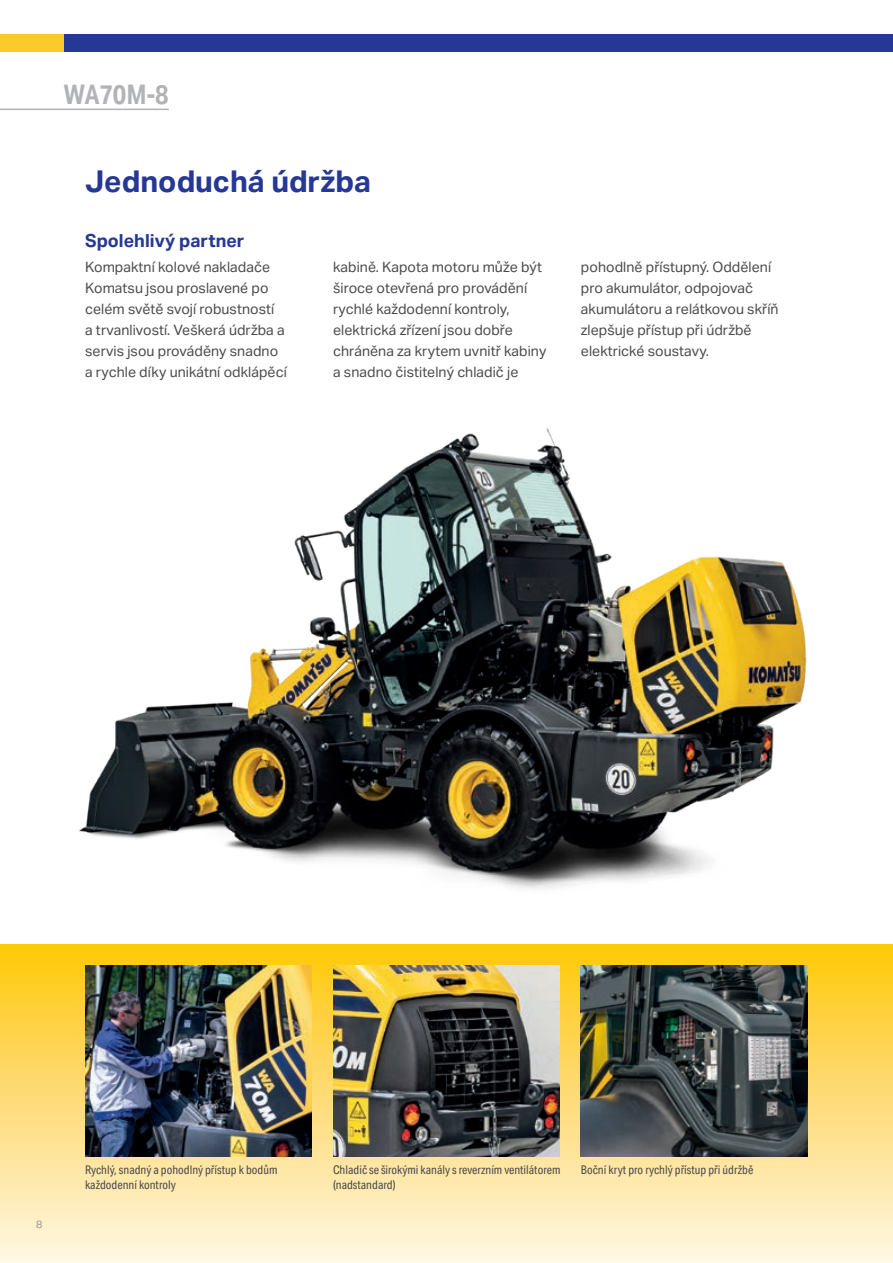
<style>
.page{position:relative;width:893px;height:1263px;background:#fff}
.page>*{position:absolute;margin:0;border:0;box-sizing:border-box;transform-origin:0 0}
.t1{font:700 30px "Aktiv Grotesk";color:#263895}
.t2{font:700 27px "Aktiv Grotesk Cd";color:#b2b3b7}
.t3{font:700 18px "Aktiv Grotesk";color:#263895}
.t4{font:14.25px/21px "Aktiv Grotesk";color:#4b4c4d}
.t5{font:12px/15px "Aktiv Grotesk Cd";color:#4b4c4d}
.t6{font:10.5px "Aktiv Grotesk";color:#939598}
</style>
<div class="page">
<div style="left:0;top:944px;width:893px;height:319px;background:linear-gradient(to bottom,#fdc50b,#fdf4e6)"></div>
<img style="left:79px;top:428px;width:728px;height:461px">
<img style="left:85px;top:965px;width:227px;height:191px">
<img style="left:333px;top:965px;width:227px;height:192px">
<img style="left:581px;top:965px;width:227px;height:192px">
<hr style="left:0;top:109px;width:169px;height:1px;background:#b2b3b7">
<div style="left:0;top:34px;width:143px;height:17px;background:#fec92d"></div>
<div style="left:64px;top:34px;width:829px;height:17px;background:#263895"></div>
<h2 class="t2" style="left:64px;top:79px;width:107px">WA70M-8</h2>
<h1 class="t1" style="left:85px;top:164px;width:288px">Jednoduchá údržba</h1>
<p class="t3" style="left:85px;top:230px;width:161px">Spolehlivý partner</p>
<p class="t4" style="left:85px;top:257px;width:203px">Kompaktní kolové nakladače<br>Komatsu jsou proslavené po celém světě svojí robustností<br>a trvanlivostí. Veškerá údržba a servis jsou prováděny snadno a rychle díky unikátní odklápěcí</p>
<p class="t4" style="left:333px;top:256px;width:215px">kabině. Kapota motoru může být široce otevřená pro provádění rychlé každodenní kontroly, elektrická zřízení jsou dobře chráněna za krytem uvnitř kabiny a snadno čistitelný chladič je</p>
<p class="t4" style="left:581px;top:256px;width:199px">pohodlně přístupný. Oddělení pro akumulátor, odpojovač akumulátoru a relátkovou skříň zlepšuje přístup při údržbě elektrické soustavy.</p>
<p class="t6" style="left:36px;top:1218px;width:8px">8</p>
<p class="t5" style="left:85px;top:1162px;width:194px">Rychlý, snadný a pohodlný přístup k bodům každodenní kontroly</p>
<p class="t5" style="left:333px;top:1162px;width:229px">Chladič se širokými kanály s reverzním ventilátorem (nadstandard)</p>
<p class="t5" style="left:581px;top:1162px;width:174px">Boční kryt pro rychlý přístup při údržbě</p>
</div>
